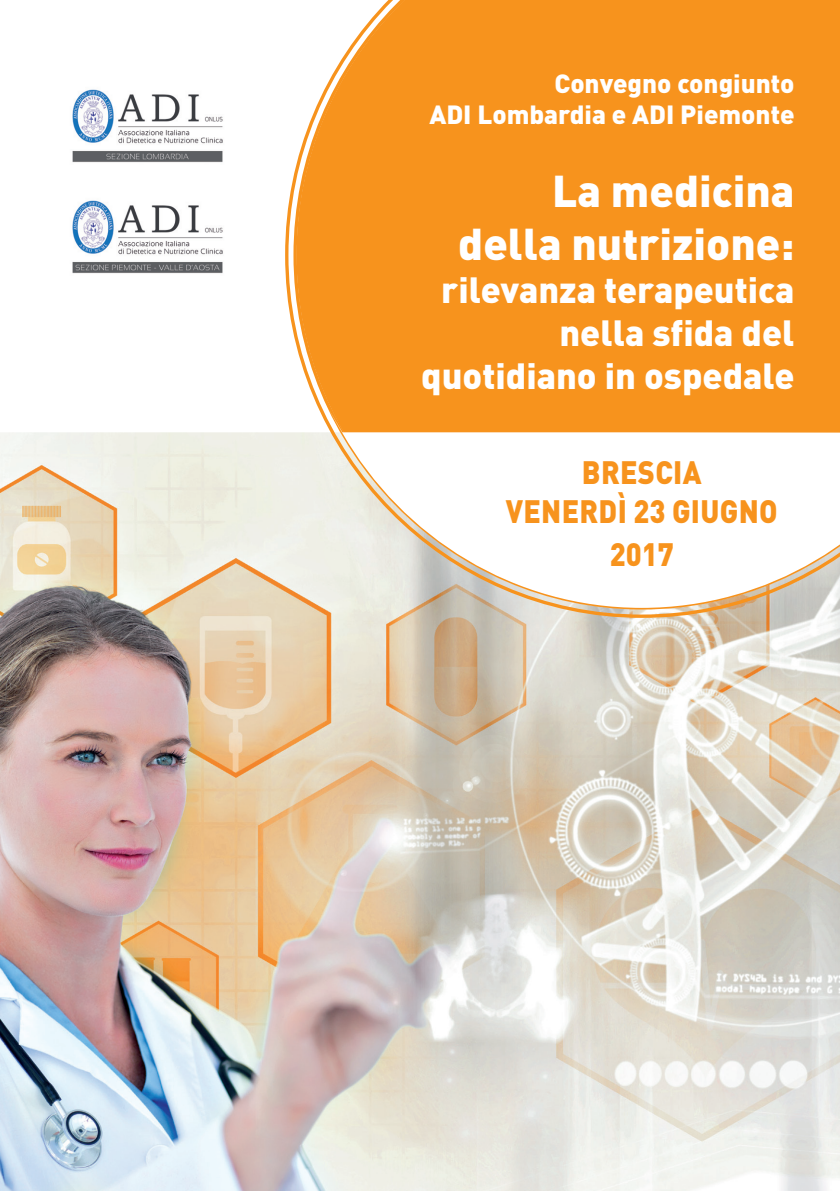
<style>
.page{position:relative;width:840px;height:1191px;background:#fff}
.page>*{position:absolute;margin:0;border:0;box-sizing:border-box;transform-origin:0 0}
.t1{font:900 44px "DIN Pro";color:#fff}
.t2{font:900 36px "DIN Pro";color:#fff}
.t3{font:900 32px "DIN Pro";letter-spacing:.01em;color:#f7931d;scale:.9 1}
.t4{font:900 26px "DIN Pro";color:#fff}
</style>
<div class="page">
<img style="left:0;top:432px;width:839px;height:759px">
<svg style="left:285px;top:179px;width:554px;height:439px"></svg>
<div style="left:301px;top:0;width:538px;height:601px;background:#f7931d"></div>
<svg style="left:312px;top:381px;width:527px;height:227px"></svg>
<img style="left:72px;top:89px;width:151px;height:74px">
<img style="left:72px;top:200px;width:151px;height:74px">
<p class="t4" style="left:554px;top:61px;width:241px">Convegno congiunto</p>
<p class="t4" style="left:429px;top:92px;width:366px">ADI Lombardia e ADI Piemonte</p>
<p class="t1" style="left:552px;top:153px;width:244px">La medicina</p>
<p class="t1" style="left:458px;top:206px;width:337px">della nutrizione:</p>
<p class="t2" style="left:441px;top:259px;width:354px">rilevanza terapeutica</p>
<p class="t2" style="left:559px;top:302px;width:236px">nella sfida del</p>
<p class="t2" style="left:421px;top:345px;width:374px">quotidiano in ospedale</p>
<p class="t3" style="left:581px;top:445px;width:134px">BRESCIA</p>
<p class="t3" style="left:505px;top:483px;width:303px">VENERDÌ 23 GIUGNO</p>
<p class="t3" style="left:609px;top:526px;width:73px">2017</p>
</div>
